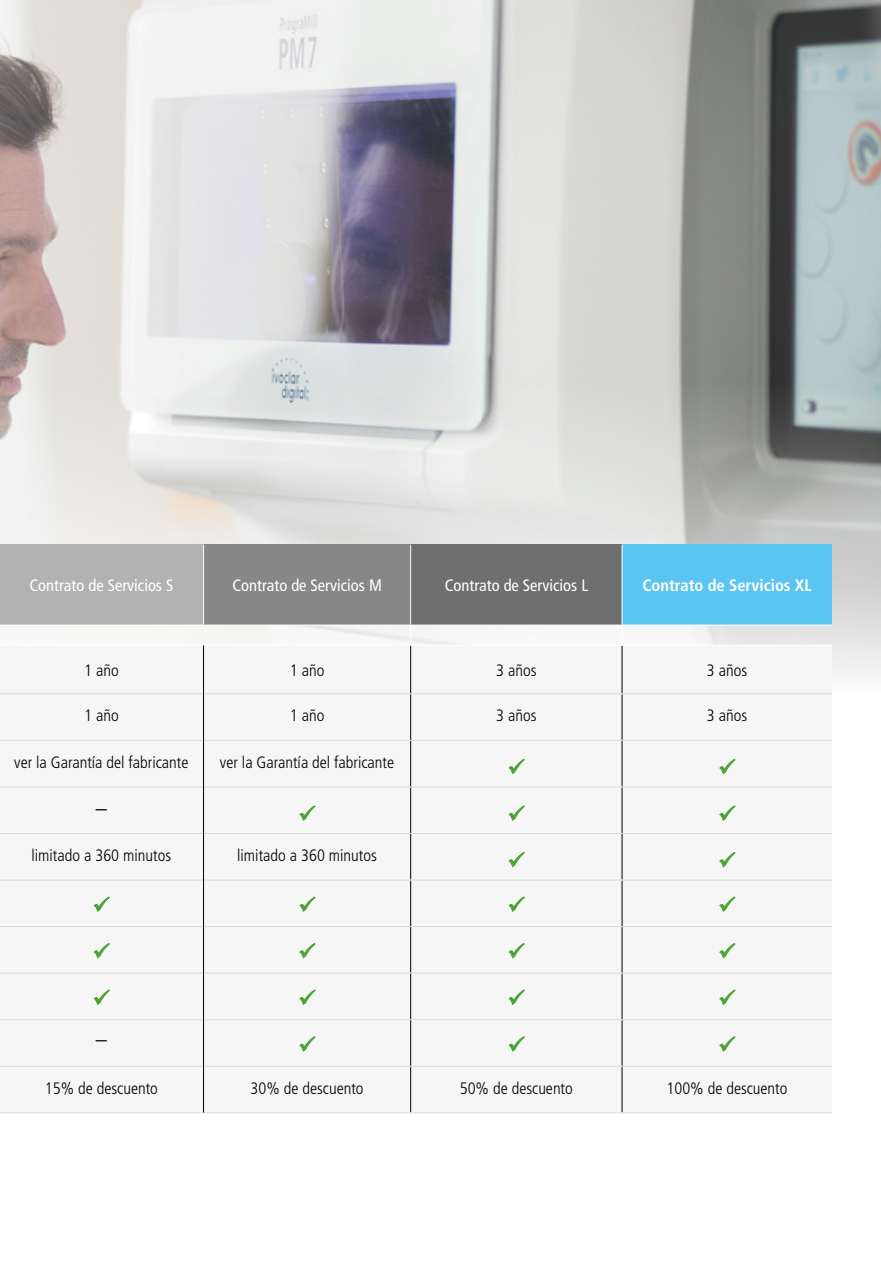
<style>
.page{position:relative;width:881px;height:1263px;background:#fff}
.page>*{position:absolute;margin:0;border:0;box-sizing:border-box;transform-origin:0 0}
.t1{font:300 condensed 22.35px "Frutiger";color:#000}
.t2{font:300 condensed 16.5px "Frutiger";color:#000}
.t3{font:condensed 16.5px "Frutiger";color:#fff}
.t4{font:700 condensed 16.5px "Frutiger";color:#fff}
</style>
<div class="page">
<img style="left:0;top:0;width:880px;height:1114px">
<div style="left:0;top:545px;width:203px;height:80px;background:#b3b2b2"></div>
<div style="left:203px;top:545px;width:207px;height:80px;background:#878787"></div>
<div style="left:410px;top:545px;width:211px;height:80px;background:#706f6f"></div>
<div style="left:621px;top:545px;width:210px;height:80px;background:#5bc5f2"></div>
<div style="left:1px;top:646px;width:830px;height:466px;background:#f6f6f6"></div>
<hr style="left:410px;top:545px;width:1px;height:80px;background:#fff">
<hr style="left:621px;top:545px;width:1px;height:80px;background:#fff">
<hr style="left:0;top:625px;width:203px;height:1px;background:#fff">
<hr style="left:203px;top:625px;width:207px;height:1px;background:#fff">
<hr style="left:410px;top:625px;width:211px;height:1px;background:#fff">
<svg style="left:410px;top:626px;width:1px;height:19px"></svg>
<hr style="left:621px;top:625px;width:210px;height:1px;background:#fff">
<svg style="left:621px;top:626px;width:1px;height:19px"></svg>
<hr style="left:410px;top:645px;width:1px;height:48px;background:#000">
<hr style="left:621px;top:645px;width:1px;height:48px;background:#000">
<svg style="left:0;top:626px;width:1px;height:19px"></svg>
<hr style="left:0;top:645px;width:203px;height:1px;background:#fff">
<hr style="left:203px;top:645px;width:207px;height:1px;background:#fff">
<hr style="left:410px;top:645px;width:211px;height:1px;background:#fff">
<hr style="left:621px;top:645px;width:210px;height:1px;background:#fff">
<hr style="left:410px;top:694px;width:1px;height:46px;background:#000">
<hr style="left:621px;top:694px;width:1px;height:46px;background:#000">
<hr style="left:410px;top:741px;width:1px;height:45px;background:#000">
<hr style="left:621px;top:741px;width:1px;height:45px;background:#000">
<hr style="left:0;top:645px;width:1px;height:48px;background:#000">
<hr style="left:0;top:694px;width:1px;height:46px;background:#000">
<hr style="left:0;top:741px;width:1px;height:45px;background:#000">
<hr style="left:0;top:787px;width:1px;height:46px;background:#000">
<hr style="left:410px;top:787px;width:1px;height:46px;background:#000">
<hr style="left:621px;top:787px;width:1px;height:46px;background:#000">
<hr style="left:0;top:834px;width:1px;height:46px;background:#000">
<hr style="left:410px;top:834px;width:1px;height:46px;background:#000">
<hr style="left:621px;top:834px;width:1px;height:46px;background:#000">
<hr style="left:0;top:880px;width:1px;height:46px;background:#000">
<hr style="left:410px;top:880px;width:1px;height:46px;background:#000">
<hr style="left:621px;top:880px;width:1px;height:46px;background:#000">
<hr style="left:0;top:927px;width:1px;height:46px;background:#000">
<hr style="left:410px;top:927px;width:1px;height:46px;background:#000">
<hr style="left:621px;top:927px;width:1px;height:46px;background:#000">
<hr style="left:0;top:973px;width:1px;height:46px;background:#000">
<hr style="left:410px;top:973px;width:1px;height:46px;background:#000">
<hr style="left:621px;top:973px;width:1px;height:46px;background:#000">
<hr style="left:0;top:1020px;width:1px;height:46px;background:#000">
<hr style="left:410px;top:1020px;width:1px;height:46px;background:#000">
<hr style="left:621px;top:1020px;width:1px;height:46px;background:#000">
<hr style="left:0;top:1067px;width:1px;height:45px;background:#000">
<hr style="left:410px;top:1067px;width:1px;height:45px;background:#000">
<hr style="left:621px;top:1067px;width:1px;height:45px;background:#000">
<hr style="left:0;top:693px;width:203px;height:1px;background:#dadada">
<hr style="left:204px;top:693px;width:206px;height:1px;background:#dadada">
<hr style="left:410px;top:693px;width:211px;height:1px;background:#dadada">
<hr style="left:621px;top:693px;width:210px;height:1px;background:#dadada">
<hr style="left:0;top:740px;width:203px;height:1px;background:#dadada">
<hr style="left:204px;top:740px;width:206px;height:1px;background:#dadada">
<hr style="left:410px;top:740px;width:211px;height:1px;background:#dadada">
<hr style="left:621px;top:740px;width:210px;height:1px;background:#dadada">
<hr style="left:0;top:786px;width:203px;height:1px;background:#dadada">
<hr style="left:204px;top:786px;width:206px;height:1px;background:#dadada">
<hr style="left:410px;top:786px;width:211px;height:1px;background:#dadada">
<hr style="left:621px;top:786px;width:210px;height:1px;background:#dadada">
<hr style="left:0;top:833px;width:203px;height:1px;background:#dadada">
<hr style="left:204px;top:833px;width:206px;height:1px;background:#dadada">
<hr style="left:410px;top:833px;width:211px;height:1px;background:#dadada">
<hr style="left:621px;top:833px;width:210px;height:1px;background:#dadada">
<hr style="left:0;top:880px;width:203px;height:1px;background:#dadada">
<hr style="left:204px;top:880px;width:206px;height:1px;background:#dadada">
<hr style="left:410px;top:880px;width:211px;height:1px;background:#dadada">
<hr style="left:621px;top:880px;width:210px;height:1px;background:#dadada">
<hr style="left:0;top:926px;width:203px;height:1px;background:#dadada">
<hr style="left:204px;top:926px;width:206px;height:1px;background:#dadada">
<hr style="left:410px;top:926px;width:211px;height:1px;background:#dadada">
<hr style="left:621px;top:926px;width:210px;height:1px;background:#dadada">
<hr style="left:0;top:973px;width:203px;height:1px;background:#dadada">
<hr style="left:204px;top:973px;width:206px;height:1px;background:#dadada">
<hr style="left:410px;top:973px;width:211px;height:1px;background:#dadada">
<hr style="left:621px;top:973px;width:210px;height:1px;background:#dadada">
<hr style="left:0;top:1019px;width:203px;height:1px;background:#dadada">
<hr style="left:204px;top:1019px;width:206px;height:1px;background:#dadada">
<hr style="left:410px;top:1019px;width:211px;height:1px;background:#dadada">
<hr style="left:621px;top:1019px;width:210px;height:1px;background:#dadada">
<hr style="left:0;top:1066px;width:203px;height:1px;background:#dadada">
<hr style="left:204px;top:1066px;width:206px;height:1px;background:#dadada">
<hr style="left:410px;top:1066px;width:211px;height:1px;background:#dadada">
<hr style="left:621px;top:1066px;width:210px;height:1px;background:#dadada">
<hr style="left:0;top:1112px;width:203px;height:1px;background:#dadada">
<hr style="left:203px;top:1112px;width:207px;height:1px;background:#dadada">
<hr style="left:410px;top:1112px;width:211px;height:1px;background:#dadada">
<hr style="left:621px;top:1112px;width:210px;height:1px;background:#dadada">
<hr style="left:203px;top:545px;width:1px;height:80px;background:#fff">
<hr style="left:203px;top:645px;width:1px;height:49px;background:#000">
<hr style="left:203px;top:694px;width:1px;height:46px;background:#000">
<hr style="left:203px;top:740px;width:1px;height:47px;background:#000">
<hr style="left:203px;top:787px;width:1px;height:46px;background:#000">
<hr style="left:203px;top:833px;width:1px;height:47px;background:#000">
<hr style="left:203px;top:880px;width:1px;height:46px;background:#000">
<hr style="left:203px;top:926px;width:1px;height:47px;background:#000">
<hr style="left:203px;top:973px;width:1px;height:47px;background:#000">
<hr style="left:203px;top:1020px;width:1px;height:46px;background:#000">
<hr style="left:203px;top:1066px;width:1px;height:46px;background:#000">
<hr style="left:0;top:545px;width:1px;height:80px;background:#fff">
<svg style="left:508px;top:758px;width:17px;height:17px"></svg>
<svg style="left:718px;top:758px;width:17px;height:17px"></svg>
<svg style="left:299px;top:805px;width:17px;height:16px"></svg>
<svg style="left:508px;top:805px;width:17px;height:16px"></svg>
<svg style="left:718px;top:805px;width:17px;height:16px"></svg>
<svg style="left:508px;top:852px;width:17px;height:16px"></svg>
<svg style="left:718px;top:852px;width:17px;height:16px"></svg>
<svg style="left:93px;top:896px;width:17px;height:16px"></svg>
<svg style="left:299px;top:896px;width:17px;height:16px"></svg>
<svg style="left:508px;top:896px;width:17px;height:16px"></svg>
<svg style="left:718px;top:896px;width:17px;height:16px"></svg>
<svg style="left:93px;top:943px;width:17px;height:16px"></svg>
<svg style="left:299px;top:943px;width:17px;height:16px"></svg>
<svg style="left:508px;top:943px;width:17px;height:16px"></svg>
<svg style="left:718px;top:943px;width:17px;height:16px"></svg>
<svg style="left:93px;top:989px;width:17px;height:16px"></svg>
<svg style="left:299px;top:989px;width:17px;height:16px"></svg>
<svg style="left:508px;top:989px;width:17px;height:16px"></svg>
<svg style="left:718px;top:989px;width:17px;height:16px"></svg>
<svg style="left:299px;top:1036px;width:17px;height:16px"></svg>
<svg style="left:508px;top:1036px;width:17px;height:16px"></svg>
<svg style="left:718px;top:1036px;width:17px;height:16px"></svg>
<p class="t3" style="left:29px;top:576px;width:145px">Contrato de Servicios S</p>
<p class="t3" style="left:232px;top:576px;width:151px">Contrato de Servicios M</p>
<p class="t3" style="left:444px;top:576px;width:145px">Contrato de Servicios L</p>
<p class="t4" style="left:642px;top:575px;width:171px">Contrato de Servicios XL</p>
<p class="t2" style="left:84px;top:661px;width:36px">1 año</p>
<p class="t2" style="left:290px;top:661px;width:36px">1 año</p>
<p class="t2" style="left:496px;top:661px;width:42px">3 años</p>
<p class="t2" style="left:706px;top:661px;width:42px">3 años</p>
<p class="t2" style="left:84px;top:706px;width:36px">1 año</p>
<p class="t2" style="left:290px;top:706px;width:36px">1 año</p>
<p class="t2" style="left:496px;top:706px;width:42px">3 años</p>
<p class="t2" style="left:706px;top:706px;width:42px">3 años</p>
<p class="t2" style="left:14px;top:752px;width:176px">ver la Garantía del fabricante</p>
<p class="t2" style="left:220px;top:752px;width:176px">ver la Garantía del fabricante</p>
<h1 class="t1" style="left:96px;top:796px;width:13px">–</h1>
<p class="t2" style="left:32px;top:846px;width:141px">limitado a 360 minutos</p>
<p class="t2" style="left:237px;top:846px;width:141px">limitado a 360 minutos</p>
<h1 class="t1" style="left:96px;top:1027px;width:13px">–</h1>
<p class="t2" style="left:45px;top:1078px;width:115px">15% de descuento</p>
<p class="t2" style="left:250px;top:1078px;width:115px">30% de descuento</p>
<p class="t2" style="left:459px;top:1078px;width:115px">50% de descuento</p>
<p class="t2" style="left:666px;top:1078px;width:122px">100% de descuento</p>
</div>
